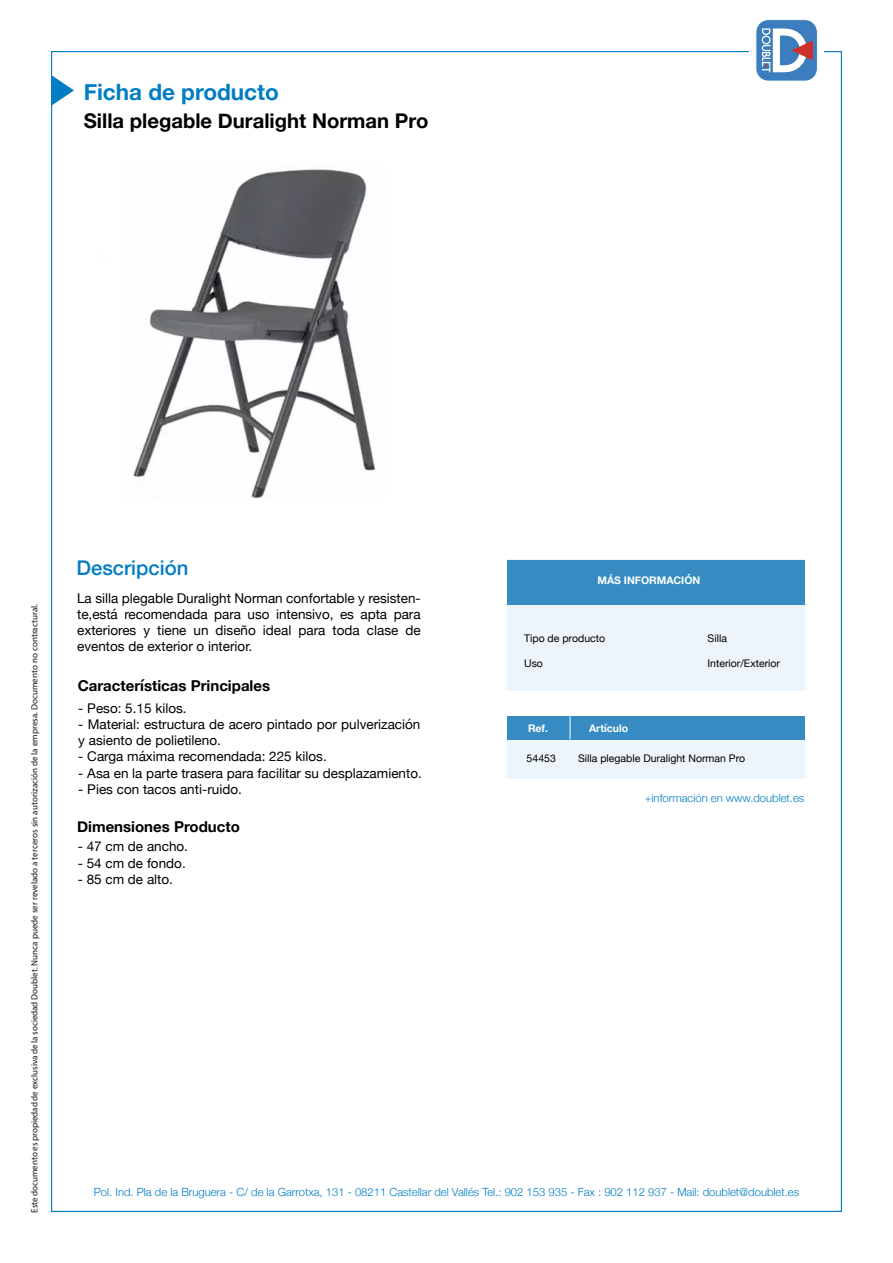
<style>
.page{position:relative;width:893px;height:1263px;background:#fff}
.page>*{position:absolute;margin:0;border:0;box-sizing:border-box;transform-origin:0 0}
.t1{font:700 22.5px "Helvetica Neue";color:#007dc4}
.t2{font:700 20.25px "Helvetica Neue";color:#000}
.t3{font:500 20.25px "Helvetica Neue";color:#007dc4}
.t4{font:700 15px "Helvetica Neue";color:#000}
.t5{font:13.5px/16.2px "Helvetica Neue";color:#000;text-align:justify}
.t6{font:13.35px/16px "Helvetica Neue";color:#000}
.t7{font:300 11.25px "Helvetica Neue";color:#007dc4}
.t8{font:10.5px "Helvetica Neue";color:#000}
.t9{font:700 10.5px "Helvetica Neue";color:#fff}
.t10{font:9px "Myriad Pro";color:#1e120d}
</style>
<div class="page">
<svg style="left:51px;top:75px;width:23px;height:31px"></svg>
<div style="left:508px;top:560px;width:297px;height:131px;background:#edf5fa"></div>
<div style="left:508px;top:560px;width:297px;height:44px;background:#368cc2"></div>
<div style="left:508px;top:719px;width:297px;height:59px;background:#edf5fa"></div>
<div style="left:508px;top:716px;width:297px;height:23px;background:#368cc2"></div>
<svg style="left:570px;top:716px;width:1px;height:23px"></svg>
<svg style="left:756px;top:19px;width:62px;height:62px"></svg>
<img style="left:133px;top:169px;width:243px;height:329px">
<h1 class="t1" style="left:84px;top:75px;width:197px">Ficha de producto</h1>
<h2 class="t2" style="left:84px;top:105px;width:346px">Silla plegable Duralight Norman Pro</h2>
<p class="t10" style="left:29px;top:1213px;width:610px;rotate:-90deg">Este documento es propiedad de exclusiva de la sociedad Doublet. Nunca puede ser revelado a terceros sin autorización de la empresa. Documento no contractural.</p>
<h2 class="t3" style="left:77px;top:551px;width:113px">Descripción</h2>
<p class="t5" style="left:77px;top:591px;width:345px">La silla plegable Duralight Norman confortable y resisten&shy;te,está recomendada para uso intensivo, es apta para exteriores y tiene un diseño ideal para toda clase de eventos de exterior o interior.</p>
<p class="t4" style="left:78px;top:674px;width:194px">Características Principales</p>
<p class="t6" style="left:78px;top:701px;width:110px">- Peso: 5.15 kilos.</p>
<p class="t6" style="left:78px;top:717px;width:344px">- Material: estructura de acero pintado por pulverización y asiento de polietileno.</p>
<p class="t6" style="left:78px;top:749px;width:250px">- Carga máxima recomendada: 225 kilos.</p>
<p class="t6" style="left:78px;top:765px;width:345px">- Asa en la parte trasera para facilitar su desplazamiento.</p>
<p class="t6" style="left:78px;top:782px;width:165px">- Pies con tacos anti-ruido.</p>
<p class="t4" style="left:77px;top:815px;width:164px">Dimensiones Producto</p>
<p class="t6" style="left:78px;top:839px;width:112px">- 47 cm de ancho.</p>
<p class="t6" style="left:78px;top:855px;width:110px">- 54 cm de fondo.</p>
<p class="t6" style="left:78px;top:872px;width:97px">- 85 cm de alto.</p>
<p class="t9" style="left:597px;top:572px;width:104px">MÁS INFORMACIÓN</p>
<p class="t8" style="left:524px;top:630px;width:83px">Tipo de producto</p>
<p class="t8" style="left:524px;top:656px;width:20px">Uso</p>
<p class="t8" style="left:708px;top:630px;width:21px">Silla</p>
<p class="t8" style="left:708px;top:656px;width:74px">Interior/Exterior</p>
<p class="t9" style="left:528px;top:719px;width:22px">Ref.</p>
<p class="t9" style="left:589px;top:719px;width:41px">Artículo</p>
<p class="t8" style="left:527px;top:751px;width:31px">54453</p>
<p class="t8" style="left:578px;top:751px;width:169px">Silla plegable Duralight Norman Pro</p>
<p class="t7" style="left:645px;top:789px;width:161px">+información en www.doublet.es</p>
<p class="t7" style="left:94px;top:1183px;width:707px">Pol. Ind. Pla de la Bruguera - C/ de la Garrotxa, 131 - 08211 Castellar del Vallés Tel.: 902 153 935 - Fax : 902 112 937 - Mail: doublet@doublet.es</p>
</div>
